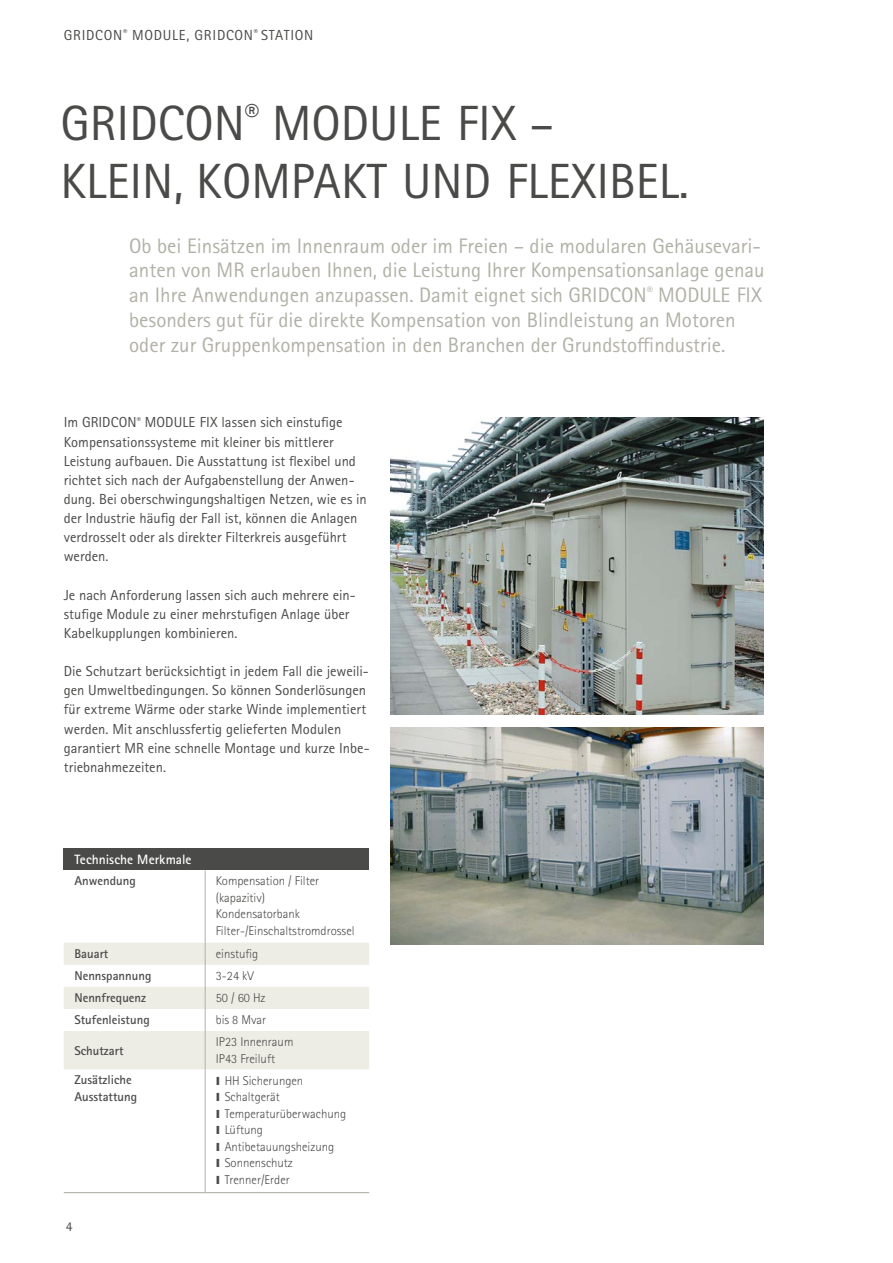
<style>
.page{position:relative;width:893px;height:1263px;background:#fff}
.page>*{position:absolute;margin:0;border:0;box-sizing:border-box;transform-origin:0 0}
.t1{font:49.5px/57.4px "Rotis Sans Serif Pro Cyr";color:#4a4a49}
.t2{font:21px/24.8px "Rotis Sans Serif Pro Cyr";color:#b2b1a7}
.t3{font:14.55px/19.2px "Rotis Sans Serif Pro Cyr";color:#4a4a49}
.t4{font:14.55px "Rotis Sans Serif Pro Cyr";letter-spacing:.05em;color:#4a4a49}
.t5{font:700 13.5px "Rotis Sans Serif Pro Cyr";letter-spacing:.005em;color:#fff}
.t6{font:13.5px "Rotis Sans Serif Pro Cyr";color:#4a4a49}
.t7{font:300 12.75px/16.5px "Rotis Sans Serif Pro Cyr";color:#4a4a49}
.t8{font:700 12.75px/16.5px "Rotis Sans Serif Pro Cyr";color:#4a4a49}
.s1{font-family:"Arial";font-weight:900;font-size:11.25px}
</style>
<div class="page">
<img style="left:391px;top:727px;width:373px;height:217px">
<img style="left:391px;top:417px;width:373px;height:297px">
<div style="left:64px;top:848px;width:305px;height:22px;background:#4a4a49"></div>
<hr style="left:64px;top:1192px;width:141px;height:1px;background:#b2b1a7">
<hr style="left:205px;top:1192px;width:164px;height:1px;background:#b2b1a7">
<hr style="left:205px;top:870px;width:1px;height:72px;background:#b2b1a7">
<svg style="left:64px;top:942px;width:305px;height:127px"></svg>
<hr style="left:205px;top:1031px;width:1px;height:38px;background:#b2b1a7">
<hr style="left:205px;top:1069px;width:1px;height:123px;background:#b2b1a7">
<p class="t4" style="left:64px;top:26px;width:251px">GRIDCON<sup>®</sup> MODULE, GRIDCON<sup>®</sup> STATION</p>
<h1 class="t1" style="left:61px;top:95px;width:630px">GRIDCON<sup>®</sup> MODULE FIX –<br>KLEIN, KOMPAKT UND FLEXIBEL.</h1>
<p class="t2" style="left:129px;top:233px;width:637px">Ob bei Einsätzen im Innenraum oder im Freien – die modularen Gehäusevari&shy;anten von MR erlauben Ihnen, die Leistung Ihrer Kompensationsanlage genau an Ihre Anwendungen anzupassen. Damit eignet sich GRIDCON<sup>®</sup> MODULE FIX besonders gut für die direkte Kompensation von Blindleistung an Motoren oder zur Gruppenkompensation in den Branchen der Grundstoffindustrie.</p>
<p class="t3" style="left:64px;top:413px;width:304px">Im GRIDCON<sup>®</sup> MODULE FIX lassen sich einstufige Kompensationssysteme mit kleiner bis mittlerer Leistung aufbauen. Die Ausstattung ist flexibel und richtet sich nach der Aufgabenstellung der Anwen&shy;dung. Bei oberschwingungshaltigen Netzen, wie es in der Industrie häufig der Fall ist, können die Anlagen verdrosselt oder als direkter Filterkreis ausgeführt werden.</p>
<p class="t3" style="left:64px;top:585px;width:293px">Je nach Anforderung lassen sich auch mehrere ein&shy;stufige Module zu einer mehrstufigen Anlage über<br>Kabelkupplungen kombinieren.</p>
<p class="t3" style="left:64px;top:662px;width:307px">Die Schutzart berücksichtigt in jedem Fall die jeweili&shy;gen Umweltbedingungen. So können Sonderlösungen für extreme Wärme oder starke Winde implementiert werden. Mit anschlussfertig gelieferten Modulen garantiert MR eine schnelle Montage und kurze Inbe&shy;triebnahmezeiten.</p>
<p class="t5" style="left:74px;top:851px;width:119px">Technische Merkmale</p>
<p class="t8" style="left:74px;top:872px;width:63px">Anwendung</p>
<p class="t7" style="left:216px;top:873px;width:140px">Kompensation / Filter (kapazitiv)<br>Kondensatorbank<br>Filter-/Einschaltstromdrossel</p>
<p class="t8" style="left:74px;top:945px;width:36px">Bauart</p>
<p class="t7" style="left:216px;top:946px;width:44px">einstufig</p>
<p class="t8" style="left:74px;top:967px;width:78px">Nennspannung</p>
<p class="t7" style="left:216px;top:968px;width:39px">3-24 kV</p>
<p class="t8" style="left:74px;top:990px;width:73px">Nennfrequenz</p>
<p class="t7" style="left:216px;top:990px;width:51px">50 / 60 Hz</p>
<p class="t8" style="left:74px;top:1012px;width:77px">Stufenleistung</p>
<p class="t7" style="left:216px;top:1012px;width:52px">bis 8 Mvar</p>
<p class="t8" style="left:74px;top:1042px;width:51px">Schutzart</p>
<p class="t7" style="left:216px;top:1034px;width:79px">IP23 Innenraum<br>IP43 Freiluft</p>
<p class="t8" style="left:74px;top:1071px;width:64px">Zusätzliche<br>Ausstattung</p>
<p class="t7" style="left:216px;top:1072px;width:132px"><span class="s1">I</span> HH Sicherungen<br><span class="s1">I</span> Schaltgerät<br><span class="s1">I</span> Temperaturüberwachung<br><span class="s1">I</span> Lüftung<br><span class="s1">I</span> Antibetauungsheizung<br><span class="s1">I</span> Sonnenschutz<br><span class="s1">I</span> Trenner/Erder</p>
<p class="t6" style="left:66px;top:1218px;width:8px">4</p>
</div>
